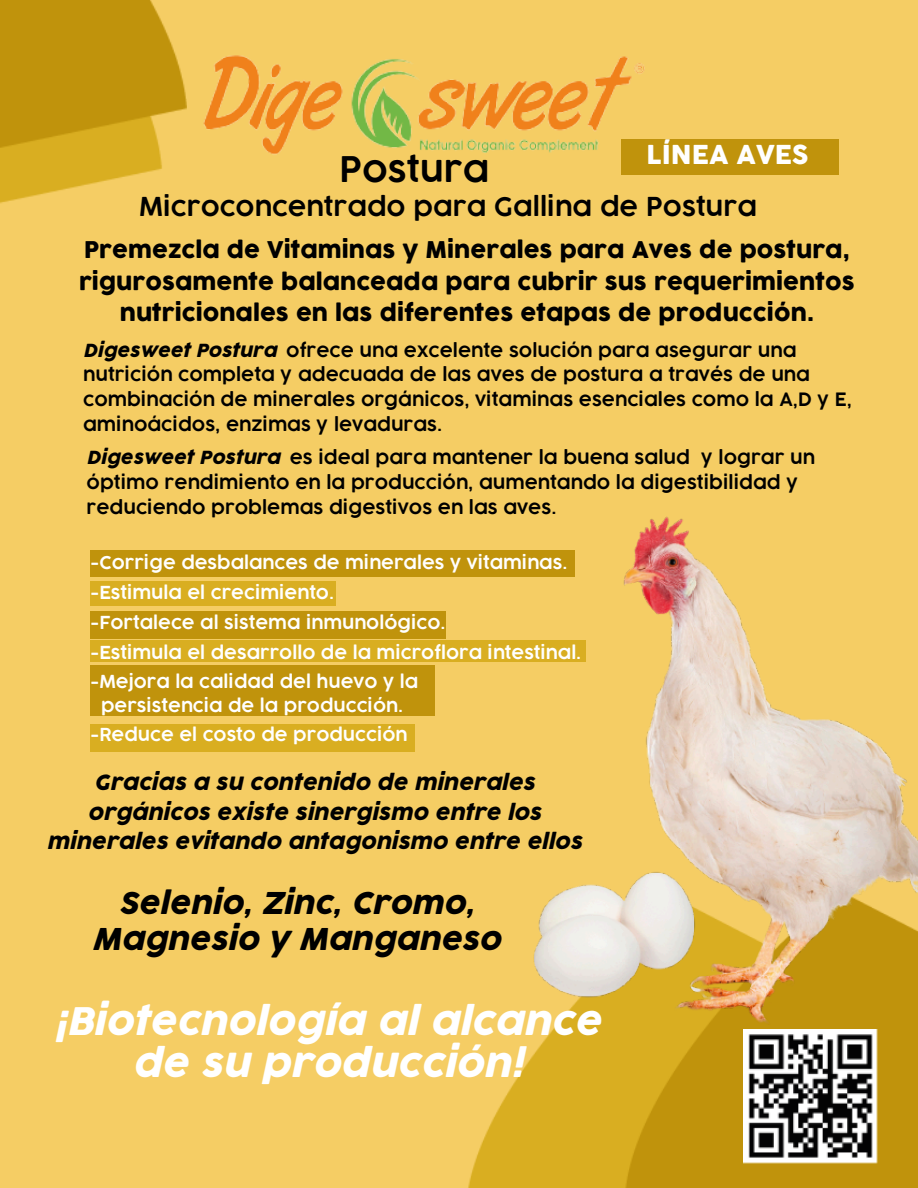
<style>
.page{position:relative;width:918px;height:1188px;background:#f5cd64}
.page>*{position:absolute;margin:0;border:0;box-sizing:border-box;transform-origin:0 0}
.t1{font:italic 37.95px/42px "Cocogoose Pro";color:#fff;text-align:center}
.t2{font:600 34.5px "COCOGOOSE";color:#000}
.t3{font:italic 30px/36px "Cocogoose Pro";color:#000;text-align:center}
.t4{font:600 25.5px "COCOGOOSE";color:#000}
.t5{font:25.5px "Cocogoose";color:#fff}
.t6{font:22.5px/31.5px "Cocogoose";color:#000;text-align:center}
.t7{font:italic 21px/29.2px "Cocogoose Pro";color:#000;text-align:center}
.t8{font:600 18px/24.8px "COCOGOOSE";color:#000}
.t9{font:italic 18px "Cocogoose Pro";color:#000}
.t10{font:600 17.55px "COCOGOOSE";color:#fff}
</style>
<div class="page">
<img style="left:197px;top:50px;width:449px;height:108px">
<div style="left:621px;top:139px;width:217px;height:35px;background:#c0930c"></div>
<img style="left:467px;top:1033px;width:451px;height:155px">
<img style="left:0;top:0;width:187px;height:238px">
<div style="left:90px;top:550px;width:485px;height:26px;background:#c0930c"></div>
<div style="left:90px;top:611px;width:356px;height:27px;background:#c0930c"></div>
<div style="left:90px;top:665px;width:344px;height:51px;background:#c0930c"></div>
<div style="left:90px;top:581px;width:246px;height:25px;background:#d9ae21"></div>
<div style="left:90px;top:641px;width:496px;height:21px;background:#d9ae21"></div>
<div style="left:90px;top:724px;width:324px;height:27px;background:#d9ae21"></div>
<img style="left:448px;top:511px;width:470px;height:522px">
<img style="left:744px;top:1029px;width:133px;height:134px">
<p class="t2" style="left:339px;top:156px;width:151px">Postura</p>
<h6 class="t5" style="left:647px;top:138px;width:163px">LÍNEA AVES</h6>
<h2 class="t4" style="left:139px;top:197px;width:619px">Microconcentrado para Gallina de Postura</h2>
<p class="t6" style="left:79px;top:236px;width:777px">Premezcla de Vitaminas y Minerales para Aves de postura, rigurosamente balanceada para cubrir sus requerimientos nutricionales en las diferentes etapas de producción.</p>
<p class="t8" style="left:83px;top:340px;width:770px;text-indent:203px">ofrece una excelente solución para asegurar una nutrición completa y adecuada de las aves de postura a través de una combinación de minerales orgánicos, vitaminas esenciales como la A,D y E, aminoácidos, enzimas y levaduras.</p>
<h3 class="t9" style="left:83px;top:342px;width:195px">Digesweet Postura</h3>
<p class="t9" style="left:87px;top:449px;width:195px">Digesweet Postura</p>
<p class="t8" style="left:87px;top:447px;width:730px;text-indent:203px">es ideal para mantener la buena salud y lograr un óptimo rendimiento en la producción, aumentando la digestibilidad y reduciendo problemas digestivos en las aves.</p>
<p class="t10" style="left:90px;top:556px;width:479px">-Corrige desbalances de minerales y vitaminas.</p>
<p class="t10" style="left:90px;top:586px;width:246px">-Estimula el crecimiento.</p>
<p class="t10" style="left:90px;top:616px;width:357px">-Fortalece al sistema inmunológico.</p>
<p class="t10" style="left:90px;top:645px;width:493px">-Estimula el desarrollo de la microflora intestinal.</p>
<p class="t10" style="left:90px;top:675px;width:330px">-Mejora la calidad del huevo y la</p>
<p class="t10" style="left:101px;top:699px;width:304px">persistencia de la producción.</p>
<p class="t10" style="left:90px;top:728px;width:319px">-Reduce el costo de producción</p>
<p class="t7" style="left:47px;top:769px;width:536px">Gracias a su contenido de minerales orgánicos existe sinergismo entre los minerales evitando antagonismo entre ellos</p>
<p class="t3" style="left:92px;top:886px;width:410px">Selenio, Zinc, Cromo,<br>Magnesio y Manganeso</p>
<h6 class="t1" style="left:55px;top:1002px;width:548px">¡Biotecnología al alcance de su producción!</h6>
</div>
